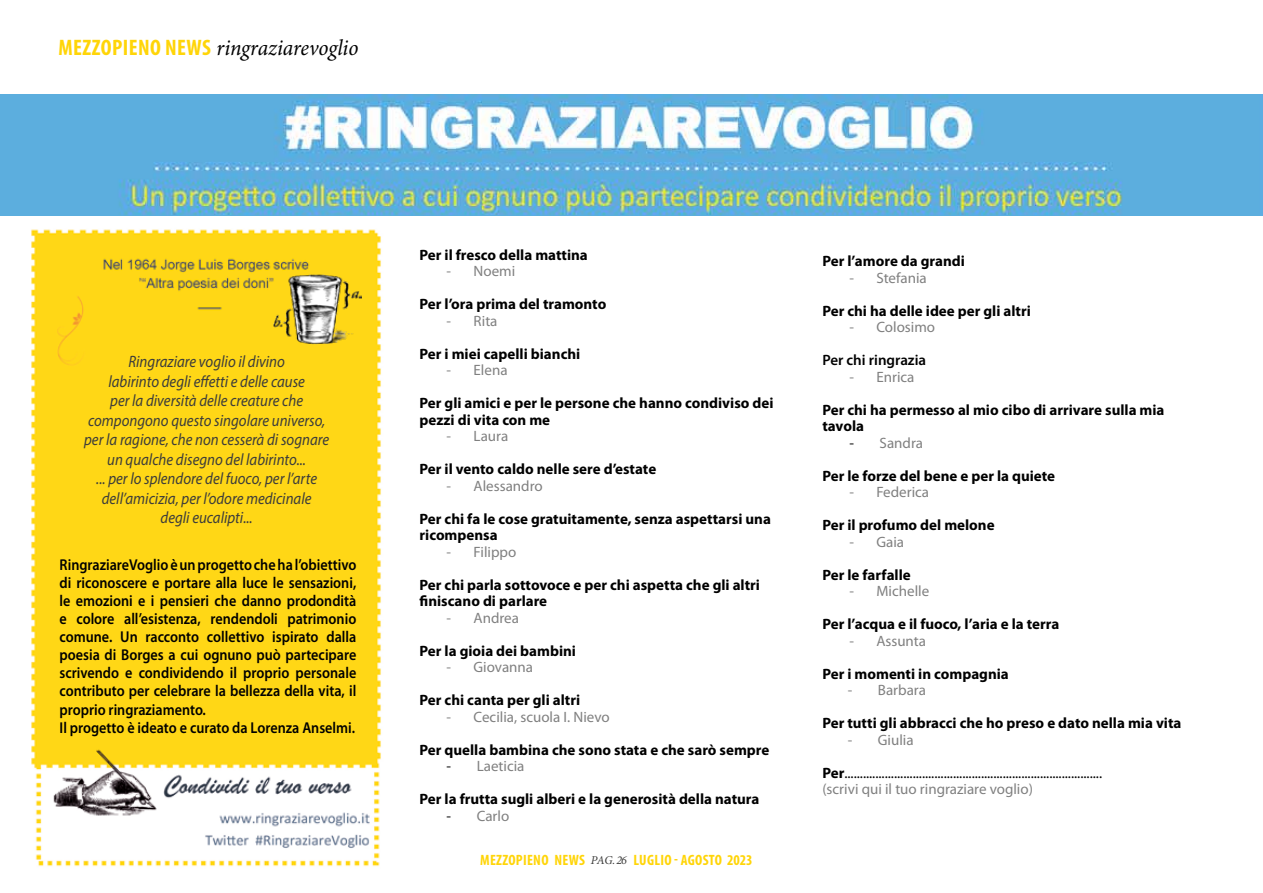
<style>
.page{position:relative;width:1263px;height:893px;background:#fff}
.page>*{position:absolute;margin:0;border:0;box-sizing:border-box;transform-origin:0 0}
.t1{font:italic 22.5px "Minion Pro";letter-spacing:-.005em;color:#000;scale:.95 1}
.t2{font:italic 16.5px/19.5px "Myriad Pro";color:#3c3c3b;text-align:center;scale:.9 1}
.t3{font:600 15.75px/18px "Myriad Pro";color:#000;scale:.9 1}
.t4{font:700 15px/16.5px "Myriad Pro";color:#000}
.t5{font:15px "Myriad Pro";color:#808080}
.t6{font:15px/16.5px "Myriad Pro";color:#000}
.t7{font:700 condensed 15px "Myriad Pro";letter-spacing:.02em;color:#ffd508}
.t8{font:600 15px "Myriad Pro";color:#000}
.s1{font-family:"Myriad Pro";font-weight:700;font-style:normal;font-stretch:condensed;color:#ffd508}
.s2{color:#000}
.s3{font-family:"Minion Pro";font-weight:400;font-style:italic;font-stretch:normal;font-size:12px;color:#3c3c3b}
.s4{font-weight:400}
.s5{font-weight:400;color:#808080}
.s6{font-weight:700}
.s7{color:#808080}
</style>
<div class="page">
<img style="left:0;top:95px;width:1263px;height:121px">
<img style="left:31px;top:229px;width:350px;height:638px">
<img style="left:272px;top:273px;width:90px;height:72px">
<h1 class="t1" style="left:58px;top:34px;width:317px"><span class="s1">MEZZOPIENO NEWS</span> ringraziarevoglio</h1>
<p class="t2" style="left:84px;top:352px;width:274px">Ringraziare voglio il divino<br>labirinto degli effetti e delle cause<br>per la diversità delle creature che compongono questo singolare universo, per la ragione, che non cesserà di sognare un qualche disegno del labirinto...<br>... per lo splendore del fuoco, per l’arte dell’amicizia, per l’odore medicinale<br>degli eucalipti...</p>
<p class="t3" style="left:60px;top:556px;width:331px">RingraziareVoglio è un progetto che ha l’obiettivo di riconoscere e portare alla luce le sensazioni, le emozioni e i pensieri che danno prodondità e colore all’esistenza, rendendoli patrimonio comune. Un racconto collettivo ispirato dalla poesia di Borges a cui ognuno può partecipare scrivendo e condividendo il proprio personale contributo per celebrare la bellezza della vita, il proprio ringraziamento.<br>Il progetto è ideato e curato da Lorenza Anselmi.</p>
<p class="t4" style="left:420px;top:246px;width:170px">Per il fresco della mattina</p>
<p class="t5" style="left:447px;top:262px;width:70px">- Noemi</p>
<p class="t4" style="left:420px;top:295px;width:188px">Per l’ora prima del tramonto</p>
<p class="t5" style="left:447px;top:311px;width:52px">- Rita</p>
<p class="t4" style="left:420px;top:345px;width:162px">Per i miei capelli bianchi</p>
<p class="t5" style="left:447px;top:361px;width:62px">- Elena</p>
<p class="t4" style="left:420px;top:394px;width:355px">Per gli amici e per le persone che hanno condiviso dei pezzi di vita con me</p>
<p class="t5" style="left:447px;top:427px;width:63px">- Laura</p>
<p class="t4" style="left:420px;top:460px;width:238px">Per il vento caldo nelle sere d’estate</p>
<p class="t5" style="left:447px;top:476px;width:98px">- Alessandro</p>
<p class="t4" style="left:420px;top:510px;width:353px">Per chi fa le cose gratuitamente, senza aspettarsi una ricompensa</p>
<p class="t5" style="left:447px;top:542px;width:71px">- Filippo</p>
<p class="t4" style="left:420px;top:576px;width:342px">Per chi parla sottovoce e per chi aspetta che gli altri finiscano di parlare</p>
<p class="t5" style="left:447px;top:608px;width:74px">- Andrea</p>
<p class="t4" style="left:420px;top:642px;width:158px">Per la gioia dei bambini</p>
<p class="t5" style="left:447px;top:658px;width:88px">- Giovanna</p>
<p class="t4" style="left:420px;top:691px;width:162px">Per chi canta per gli altri</p>
<p class="t5" style="left:447px;top:707px;width:165px">- Cecilia, scuola I. Nievo</p>
<p class="t4" style="left:420px;top:741px;width:351px">Per quella bambina che sono stata e che sarò sempre</p>
<p class="t5" style="left:447px;top:757px;width:79px"><span class="s2">-</span> Laeticia</p>
<p class="t4" style="left:420px;top:790px;width:341px">Per la frutta sugli alberi e la generosità della natura</p>
<p class="t5" style="left:447px;top:806px;width:64px"><span class="s2">-</span> Carlo</p>
<p class="t7" style="left:480px;top:851px;width:148px">MEZZOPIENO NEWS <span class="s3">PAG.26</span></p>
<p class="t7" style="left:633px;top:851px;width:121px">LUGLIO - AGOSTO 2023</p>
<p class="t4" style="left:822px;top:253px;width:144px">Per l’amore da grandi</p>
<p class="t5" style="left:849px;top:269px;width:79px">- Stefania</p>
<p class="t4" style="left:822px;top:302px;width:210px">Per chi ha delle idee per gli altri</p>
<p class="t5" style="left:849px;top:318px;width:87px">- Colosimo</p>
<p class="t8" style="left:822px;top:351px;width:105px">Per chi ringrazia</p>
<p class="t5" style="left:849px;top:368px;width:67px">- Enrica</p>
<p class="t4" style="left:822px;top:401px;width:344px">Per chi ha permesso al mio cibo di arrivare sulla mia tavola</p>
<p class="t4" style="left:822px;top:426px;width:234px;line-height:33px;text-indent:27px"><span class="s4">-</span> <span class="s5">Sandra<br></span>Per le forze del bene e per la quiete</p>
<p class="t5" style="left:849px;top:483px;width:81px">- Federica</p>
<p class="t4" style="left:822px;top:517px;width:174px">Per il profumo del melone</p>
<p class="t5" style="left:849px;top:533px;width:56px">- Gaia</p>
<p class="t4" style="left:822px;top:566px;width:90px">Per le farfalle</p>
<p class="t5" style="left:849px;top:582px;width:81px">- Michelle</p>
<p class="t4" style="left:822px;top:616px;width:238px">Per l’acqua e il fuoco, l’aria e la terra</p>
<p class="t5" style="left:849px;top:632px;width:78px">- Assunta</p>
<p class="t4" style="left:822px;top:665px;width:188px">Per i momenti in compagnia</p>
<p class="t5" style="left:848px;top:681px;width:80px">- Barbara</p>
<p class="t4" style="left:822px;top:715px;width:361px">Per tutti gli abbracci che ho preso e dato nella mia vita</p>
<p class="t5" style="left:848px;top:731px;width:67px">- Giulia</p>
<p class="t6" style="left:822px;top:764px;width:281px"><span class="s6">Per</span>................................................................................... <span class="s7">(scrivi qui il tuo ringraziare voglio)</span></p>
</div>
